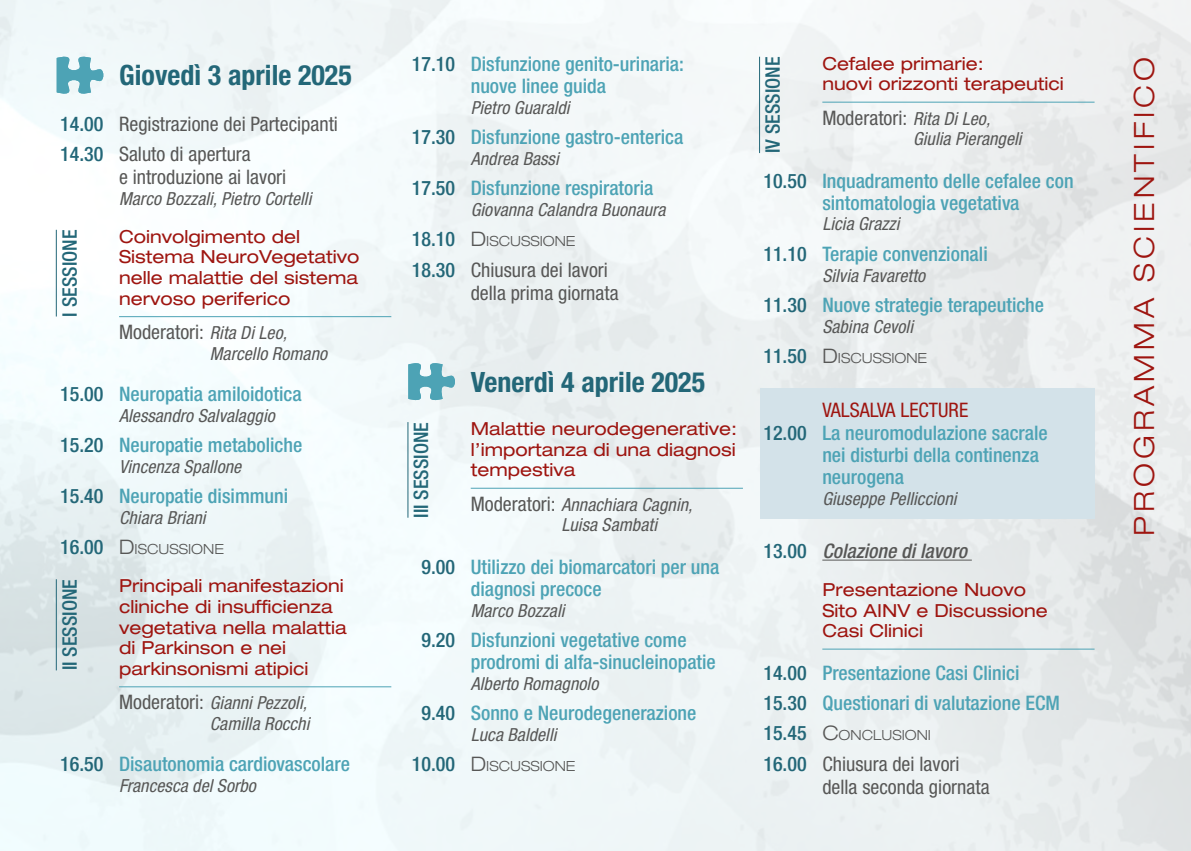
<style>
.page{position:relative;width:1191px;height:851px;background:#fff}
.page>*{position:absolute;margin:0;border:0;box-sizing:border-box;transform-origin:0 0}
.t1{font:700 condensed 28px "Helvetica Neue LT Std";color:#236778}
.t2{font:300 expanded 28px "Helvetica Neue LT Std";letter-spacing:.15em;color:#9e1510}
.t3{font:500 condensed 20px/22px "Helvetica Neue LT Std";color:#4da3b5}
.t4{font:condensed 20px/23px "Helvetica Neue LT Std";color:#575756}
.t5{font:500 condensed 20px "Helvetica Neue LT Std";color:#236778}
.t6{font:italic 500 condensed 20px "Helvetica Neue LT Std";color:#575756}
.t7{font:condensed 20px "Helvetica Neue LT Std";color:#9e1510}
.t8{font:italic condensed 18px/20.6px "Helvetica Neue LT Std";letter-spacing:.005em;color:#575756;text-align:right}
.t9{font:expanded 18px/20.6px "Helvetica Neue LT Std";color:#9e1510}
.t10{font:300 expanded 14px "Helvetica Neue LT Std";color:#575756}
.s1{font-weight:500;color:#236778}
.s2{font-style:italic;font-size:18px}
.s3{color:#236778}
.s4{font-weight:500;font-stretch:condensed;font-size:20px;color:#236778}
.s5{font-size:20px}
.s6{font-style:normal;font-size:20px}
.s7{font-style:normal;color:#236778}
</style>
<div class="page">
<hr style="left:119px;top:316px;width:272px;height:1px;background:#4da3b5">
<hr style="left:119px;top:686px;width:272px;height:1px;background:#4da3b5">
<svg style="left:57px;top:55px;width:47px;height:40px"></svg>
<hr style="left:471px;top:487px;width:272px;height:1px;background:#4da3b5">
<svg style="left:408px;top:361px;width:47px;height:40px"></svg>
<hr style="left:822px;top:102px;width:272px;height:1px;background:#4da3b5">
<hr style="left:822px;top:559px;width:149px;height:1px;background:#575756">
<hr style="left:822px;top:648px;width:272px;height:1px;background:#4da3b5">
<div style="left:760px;top:388px;width:334px;height:131px;background:#d3e2e9"></div>
<hr style="left:56px;top:230px;width:1px;height:86px;background:#236778">
<hr style="left:56px;top:579px;width:1px;height:91px;background:#236778">
<hr style="left:407px;top:422px;width:1px;height:95px;background:#236778">
<hr style="left:759px;top:57px;width:1px;height:96px;background:#236778">
<h1 class="t1" style="left:119px;top:58px;width:234px">Giovedì 3 aprile 2025</h1>
<p class="t4" style="left:60px;top:108px;width:279px;line-height:30.4px"><span class="s1">14.00</span> Registrazione dei Partecipanti<br><span class="s1">14.30</span> Saluto di apertura</p>
<p class="t4" style="left:119px;top:165px;width:169px">e introduzione ai lavori</p>
<p class="t8" style="left:119px;top:189px;width:194px">Marco Bozzali, Pietro Cortelli</p>
<p class="t9" style="left:119px;top:226px;width:242px">Coinvolgimento del<br>Sistema NeuroVegetativo nelle malattie del sistema nervoso periferico</p>
<p class="t4" style="left:119px;top:320px;width:169px">Moderatori: <span class="s2">Rita Di Leo,</span></p>
<p class="t8" style="left:210px;top:343px;width:119px">Marcello Romano</p>
<p class="t3" style="left:60px;top:382px;width:243px"><span class="s3">15.00</span> Neuropatia amiloidotica</p>
<p class="t8" style="left:119px;top:405px;width:157px">Alessandro Salvalaggio</p>
<p class="t3" style="left:60px;top:433px;width:244px"><span class="s3">15.20</span> Neuropatie metaboliche</p>
<p class="t8" style="left:119px;top:456px;width:124px">Vincenza Spallone</p>
<p class="t3" style="left:60px;top:485px;width:230px"><span class="s3">15.40</span> Neuropatie disimmuni</p>
<p class="t8" style="left:119px;top:507px;width:88px">Chiara Briani</p>
<p class="t10" style="left:60px;top:541px;width:165px"><span class="s4">16.00</span> <span class="s5">D</span>ISCUSSIONE</p>
<p class="t9" style="left:119px;top:575px;width:229px">Principali manifestazioni cliniche di insufficienza vegetativa nella malattia di Parkinson e nei parkinsonismi atipici</p>
<p class="t8" style="left:119px;top:693px;width:192px"><span class="s6">Moderatori:</span> Gianni Pezzoli,<br>Camilla Rocchi</p>
<p class="t3" style="left:60px;top:752px;width:291px"><span class="s3">16.50</span> Disautonomia cardiovascolare</p>
<p class="t8" style="left:119px;top:775px;width:138px">Francesca del Sorbo</p>
<p class="t5" style="left:58px;top:316px;width:88px;rotate:-90deg">I SESSIONE</p>
<p class="t5" style="left:58px;top:670px;width:93px;rotate:-90deg">II SESSIONE</p>
<p class="t3" style="left:471px;top:53px;width:215px;text-indent:-59px"><span class="s3">17.10</span> Disfunzione genito-urinaria: nuove linee guida</p>
<p class="t8" style="left:471px;top:97px;width:100px">Pietro Guaraldi</p>
<p class="t3" style="left:412px;top:126px;width:273px"><span class="s3">17.30</span> Disfunzione gastro-enterica</p>
<p class="t8" style="left:471px;top:149px;width:89px">Andrea Bassi</p>
<p class="t3" style="left:412px;top:177px;width:243px"><span class="s3">17.50</span> Disfunzione respiratoria</p>
<p class="t8" style="left:471px;top:200px;width:196px">Giovanna Calandra Buonaura</p>
<p class="t10" style="left:412px;top:233px;width:165px"><span class="s4">18.10</span> <span class="s5">D</span>ISCUSSIONE</p>
<p class="t4" style="left:471px;top:258px;width:149px;text-indent:-59px"><span class="s1">18.30</span> Chiusura dei lavori della prima giornata</p>
<h1 class="t1" style="left:471px;top:364px;width:236px">Venerdì 4 aprile 2025</h1>
<p class="t9" style="left:471px;top:418px;width:268px;text-align:justify">Malattie neurodegenerative: l’importanza di una diagnosi tempestiva</p>
<p class="t8" style="left:561px;top:494px;width:133px;text-align:left;text-indent:-91px"><span class="s6">Moderatori:</span> Annachiara Cagnin,<br>Luisa Sambati</p>
<p class="t3" style="left:471px;top:555px;width:250px;text-indent:-49px"><span class="s3">9.00</span> Utilizzo dei biomarcatori per una diagnosi precoce</p>
<p class="t8" style="left:471px;top:600px;width:95px">Marco Bozzali</p>
<p class="t3" style="left:471px;top:628px;width:247px;text-indent:-49px"><span class="s3">9.20</span> Disfunzioni vegetative come prodromi di alfa-sinucleinopatie</p>
<p class="t8" style="left:471px;top:673px;width:129px">Alberto Romagnolo</p>
<p class="t3" style="left:421px;top:701px;width:276px"><span class="s3">9.40</span> Sonno e Neurodegenerazione</p>
<p class="t8" style="left:471px;top:724px;width:87px">Luca Baldelli</p>
<p class="t10" style="left:412px;top:757px;width:165px"><span class="s4">10.00</span> <span class="s5">D</span>ISCUSSIONE</p>
<p class="t5" style="left:409px;top:517px;width:97px;rotate:-90deg">III SESSIONE</p>
<p class="t9" style="left:822px;top:52px;width:243px">Cefalee primarie:<br>nuovi orizzonti terapeutici</p>
<p class="t4" style="left:822px;top:106px;width:169px">Moderatori: <span class="s2">Rita Di Leo,</span></p>
<p class="t8" style="left:913px;top:129px;width:110px">Giulia Pierangeli</p>
<p class="t3" style="left:763px;top:169px;width:312px;text-align:center"><span class="s3">10.50</span> Inquadramento delle cefalee con sintomatologia vegetativa</p>
<p class="t8" style="left:822px;top:214px;width:78px">Licia Grazzi</p>
<p class="t3" style="left:763px;top:242px;width:226px"><span class="s3">11.10</span> Terapie convenzionali</p>
<p class="t8" style="left:822px;top:265px;width:104px">Silvia Favaretto</p>
<p class="t3" style="left:763px;top:293px;width:282px"><span class="s3">11.30</span> Nuove strategie terapeutiche</p>
<p class="t8" style="left:822px;top:316px;width:92px">Sabina Cevoli</p>
<p class="t10" style="left:763px;top:349px;width:165px"><span class="s4">11.50</span> <span class="s5">D</span>ISCUSSIONE</p>
<p class="t7" style="left:822px;top:398px;width:147px">VALSALVA LECTURE</p>
<p class="t3" style="left:763px;top:422px;width:286px"><span class="s3">12.00</span> La neuromodulazione sacrale</p>
<p class="t3" style="left:822px;top:444px;width:218px">nei disturbi della continenza</p>
<p class="t3" style="left:822px;top:466px;width:83px">neurogena</p>
<p class="t8" style="left:822px;top:488px;width:136px">Giuseppe Pelliccioni</p>
<p class="t6" style="left:763px;top:539px;width:205px"><span class="s7">13.00</span> Colazione di lavoro</p>
<p class="t9" style="left:822px;top:578px;width:227px">Presentazione Nuovo<br>Sito AINV e Discussione<br>Casi Clinici</p>
<p class="t3" style="left:763px;top:657px;width:298px;line-height:30.4px"><span class="s3">14.00</span> Presentazione Casi Clinici<br><span class="s3">15.30</span> Questionari di valutazione ECM</p>
<p class="t10" style="left:763px;top:726px;width:169px"><span class="s4">15.45</span> <span class="s5">C</span>ONCLUSIONI</p>
<p class="t4" style="left:822px;top:752px;width:169px;text-indent:-59px"><span class="s1">16.00</span> Chiusura dei lavori della seconda giornata</p>
<p class="t5" style="left:761px;top:153px;width:98px;rotate:-90deg">IV SESSIONE</p>
<h1 class="t2" style="left:1127px;top:536px;width:481px;rotate:-90deg">PROGRAMMA SCIENTIFICO</h1>
</div>
